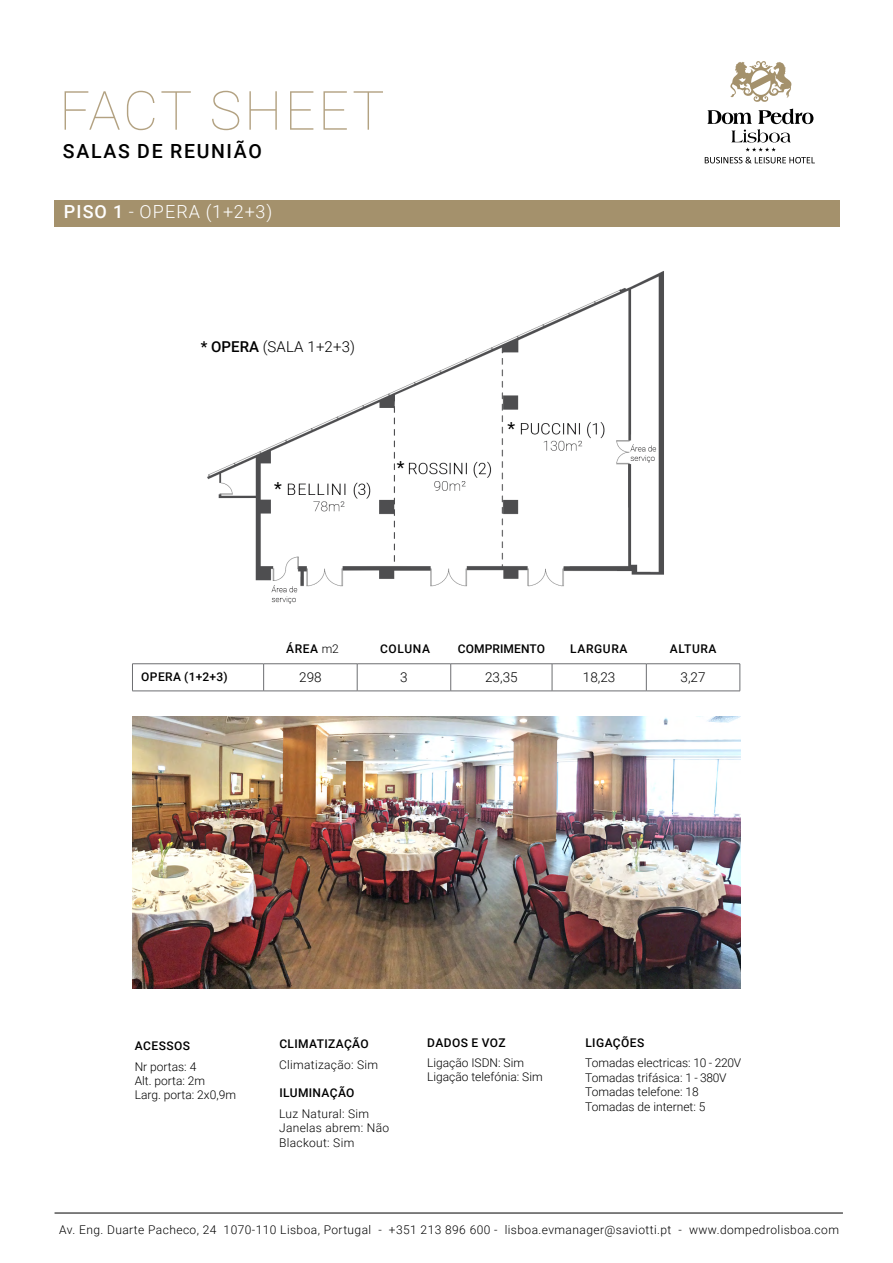
<style>
.page{position:relative;width:893px;height:1263px;background:#fff}
.page>*{position:absolute;margin:0;border:0;box-sizing:border-box;transform-origin:0 0}
.t1{font:100 54px "Roboto";letter-spacing:.05em;color:#b3a282}
.t2{font:500 19.5px "Roboto";letter-spacing:.085em;color:#000}
.t3{font:300 18px "Roboto";letter-spacing:.06em;color:#fff}
.t4{font:18px "Roboto";color:#000}
.t5{font:300 15px "Roboto";color:#000}
.t6{font:300 13.5px "Roboto";color:#000}
.t7{font:300 12px/14.4px "Roboto";letter-spacing:.025em;color:#000}
.t8{font:300 12px/14.4px "Roboto";color:#000}
.t9{font:500 12px "Roboto";letter-spacing:.035em;color:#000}
.t10{font:500 12px "Roboto";letter-spacing:.01em;color:#000}
.s1{font-weight:500}
.s2{font-weight:300}
</style>
<div class="page">
<div style="left:55px;top:201px;width:785px;height:26px;background:#a4916c"></div>
<img style="left:207px;top:271px;width:457px;height:333px">
<svg style="left:705px;top:109px;width:110px;height:54px"></svg>
<svg style="left:730px;top:61px;width:61px;height:41px"></svg>
<hr style="left:132px;top:663px;width:132px;height:1px;background:#6d6e71">
<svg style="left:132px;top:664px;width:1px;height:27px"></svg>
<hr style="left:264px;top:663px;width:93px;height:1px;background:#6d6e71">
<svg style="left:263px;top:664px;width:1px;height:27px"></svg>
<hr style="left:357px;top:663px;width:94px;height:1px;background:#6d6e71">
<svg style="left:357px;top:664px;width:1px;height:27px"></svg>
<hr style="left:451px;top:663px;width:101px;height:1px;background:#6d6e71">
<svg style="left:450px;top:664px;width:1px;height:27px"></svg>
<hr style="left:552px;top:663px;width:94px;height:1px;background:#6d6e71">
<svg style="left:552px;top:664px;width:1px;height:27px"></svg>
<hr style="left:646px;top:663px;width:94px;height:1px;background:#6d6e71">
<svg style="left:646px;top:664px;width:1px;height:27px"></svg>
<svg style="left:740px;top:664px;width:1px;height:27px"></svg>
<hr style="left:132px;top:691px;width:132px;height:1px;background:#6d6e71">
<hr style="left:264px;top:691px;width:93px;height:1px;background:#6d6e71">
<hr style="left:357px;top:691px;width:94px;height:1px;background:#6d6e71">
<hr style="left:451px;top:691px;width:101px;height:1px;background:#6d6e71">
<hr style="left:552px;top:691px;width:94px;height:1px;background:#6d6e71">
<hr style="left:646px;top:691px;width:94px;height:1px;background:#6d6e71">
<hr style="left:55px;top:1213px;width:788px;height:1px;background:#000">
<img style="left:133px;top:716px;width:607px;height:272px">
<h1 class="t1" style="left:59px;top:73px;width:327px">FACT SHEET</h1>
<h2 class="t2" style="left:63px;top:137px;width:200px">SALAS DE REUNIÃO</h2>
<h3 class="t3" style="left:64px;top:199px;width:210px"><span class="s1">PISO 1</span> - OPERA (1+2+3)</h3>
<p class="t5" style="left:201px;top:336px;width:156px"><span class="s1">* OPERA</span> (SALA 1+2+3)</p>
<h3 class="t4" style="left:274px;top:476px;width:9px">*</h3>
<h3 class="t4" style="left:397px;top:455px;width:9px">*</h3>
<h3 class="t4" style="left:507px;top:416px;width:9px">*</h3>
<p class="t9" style="left:286px;top:641px;width:54px">ÁREA <span class="s2">m2</span></p>
<p class="t9" style="left:380px;top:641px;width:51px">COLUNA</p>
<p class="t10" style="left:458px;top:641px;width:89px">COMPRIMENTO</p>
<p class="t9" style="left:570px;top:641px;width:59px">LARGURA</p>
<p class="t9" style="left:670px;top:641px;width:48px">ALTURA</p>
<p class="t9" style="left:141px;top:669px;width:88px">OPERA (1+2+3)</p>
<p class="t6" style="left:299px;top:668px;width:24px">298</p>
<p class="t6" style="left:400px;top:668px;width:9px">3</p>
<p class="t6" style="left:485px;top:668px;width:34px">23,35</p>
<p class="t6" style="left:583px;top:668px;width:34px">18,23</p>
<p class="t6" style="left:681px;top:668px;width:27px">3,27</p>
<p class="t9" style="left:135px;top:1037px;width:57px">ACESSOS</p>
<p class="t8" style="left:135px;top:1058px;width:103px">Nr portas: 4<br>Alt. porta: 2m<br>Larg. porta: 2x0,9m</p>
<p class="t9" style="left:279px;top:1035px;width:91px">CLIMATIZAÇÃO</p>
<p class="t7" style="left:279px;top:1056px;width:101px">Climatização: Sim</p>
<p class="t9" style="left:279px;top:1085px;width:77px">ILUMINAÇÃO</p>
<p class="t7" style="left:279px;top:1106px;width:111px">Luz Natural: Sim<br>Janelas abrem: Não<br>Blackout: Sim</p>
<p class="t9" style="left:427px;top:1034px;width:80px">DADOS E VOZ</p>
<p class="t8" style="left:427px;top:1055px;width:117px">Ligação ISDN: Sim<br>Ligação telefónia: Sim</p>
<p class="t9" style="left:585px;top:1034px;width:61px">LIGAÇÕES</p>
<p class="t8" style="left:585px;top:1055px;width:157px">Tomadas electricas: 10 - 220V<br>Tomadas trifásica: 1 - 380V<br>Tomadas telefone: 18<br>Tomadas de internet: 5</p>
<p class="t7" style="left:59px;top:1222px;width:781px">Av. Eng. Duarte Pacheco, 24 1070-110 Lisboa, Portugal - +351 213 896 600 - lisboa.evmanager@saviotti.pt - www.dompedrolisboa.com</p>
</div>
